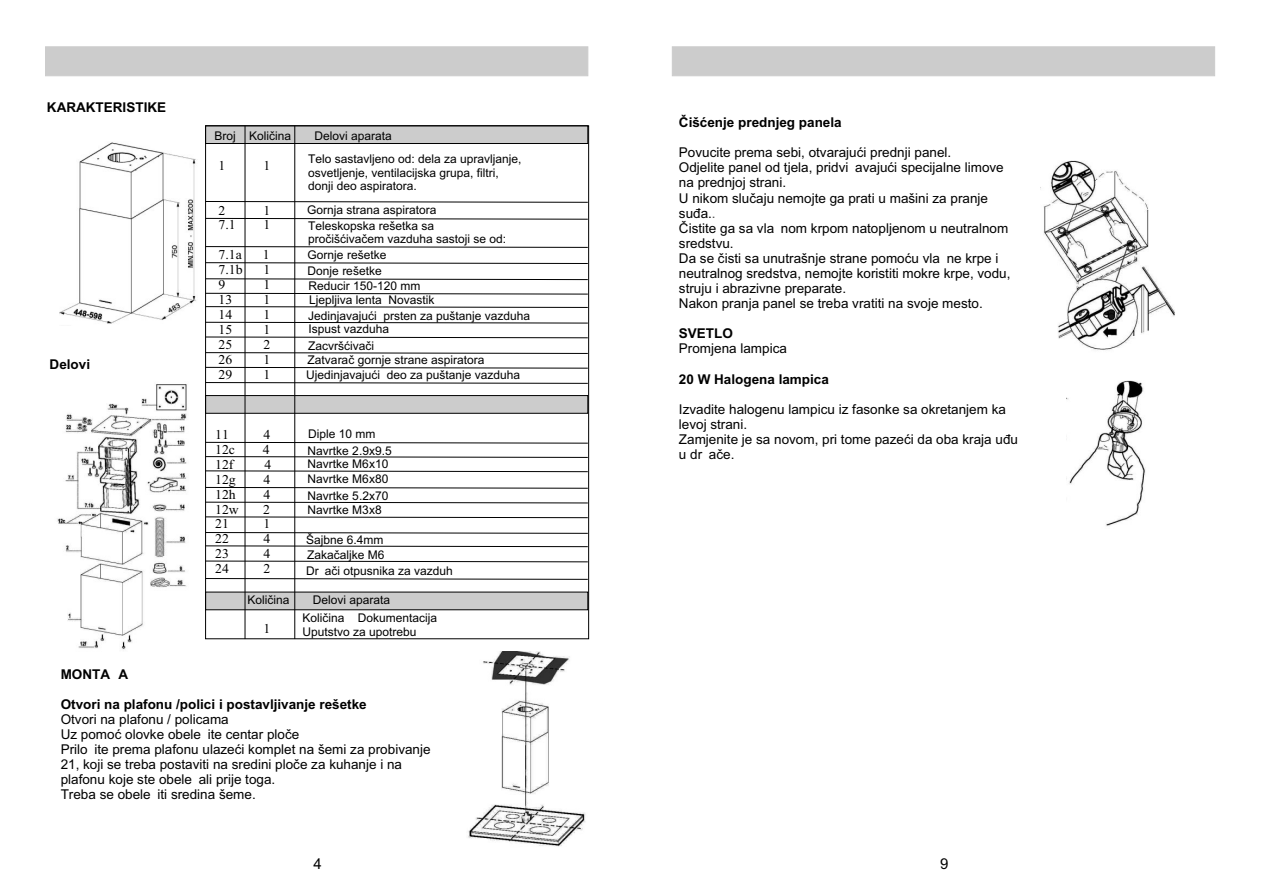
<style>
.page{position:relative;width:1263px;height:894px;background:#fff}
.page>*{position:absolute;margin:0;border:0;box-sizing:border-box;transform-origin:0 0}
.t1{font:15px "Arial CE";color:#000}
.t2{font:13.5px/15.1px "Arial CE";color:#000}
.t3{font:700 13.5px "Arial CE";color:#000}
.t4{font:13.5px "Times New Roman CYR";color:#000}
.t5{font:12px/13.4px "Arial CE";color:#000}
.s1{color:#4d4d4d}
</style>
<div class="page">
<div style="left:672px;top:47px;width:543px;height:29px;background:#ccc"></div>
<img style="left:1040px;top:160px;width:135px;height:190px">
<img style="left:1067px;top:380px;width:79px;height:146px">
<div style="left:45px;top:47px;width:543px;height:29px;background:#ccc"></div>
<img style="left:57px;top:384px;width:130px;height:266px">
<img style="left:59px;top:142px;width:137px;height:182px">
<div style="left:205px;top:125px;width:383px;height:19px;background:#ccc;border:1px solid #000"></div>
<div style="left:205px;top:395px;width:383px;height:19px;background:#ccc;border:1px solid #000"></div>
<div style="left:205px;top:592px;width:383px;height:18px;background:#ccc"></div>
<svg style="left:205px;top:201px;width:383px;height:2px"></svg>
<svg style="left:205px;top:218px;width:383px;height:2px"></svg>
<svg style="left:205px;top:246px;width:383px;height:2px"></svg>
<svg style="left:205px;top:262px;width:383px;height:2px"></svg>
<svg style="left:205px;top:278px;width:383px;height:2px"></svg>
<svg style="left:205px;top:293px;width:383px;height:1px"></svg>
<svg style="left:205px;top:306px;width:383px;height:2px"></svg>
<svg style="left:205px;top:322px;width:383px;height:1px"></svg>
<svg style="left:205px;top:337px;width:383px;height:1px"></svg>
<svg style="left:205px;top:352px;width:383px;height:2px"></svg>
<svg style="left:205px;top:367px;width:383px;height:1px"></svg>
<svg style="left:205px;top:382px;width:383px;height:2px"></svg>
<svg style="left:205px;top:442px;width:383px;height:1px"></svg>
<svg style="left:205px;top:456px;width:383px;height:2px"></svg>
<svg style="left:205px;top:487px;width:383px;height:2px"></svg>
<svg style="left:205px;top:471px;width:383px;height:1px"></svg>
<svg style="left:205px;top:502px;width:383px;height:1px"></svg>
<svg style="left:205px;top:517px;width:383px;height:1px"></svg>
<svg style="left:205px;top:532px;width:383px;height:2px"></svg>
<svg style="left:205px;top:546px;width:383px;height:1px"></svg>
<svg style="left:205px;top:561px;width:383px;height:1px"></svg>
<svg style="left:205px;top:578px;width:383px;height:2px"></svg>
<hr style="left:245px;top:126px;width:1px;height:513px;background:#000">
<hr style="left:295px;top:126px;width:1px;height:513px;background:#000">
<img style="left:468px;top:652px;width:118px;height:195px">
<p class="t3" style="left:47px;top:102px;width:121px">KARAKTERISTIKE</p>
<p class="t3" style="left:50px;top:359px;width:42px">Delovi</p>
<p class="t5" style="left:215px;top:130px;width:78px">Broj Kolièina</p>
<p class="t5" style="left:308px;top:125px;width:215px;line-height:23.1px;text-indent:6px">Delovi aparata<br>Telo sastavljeno od: dela za upravljanje,</p>
<p class="t5" style="left:308px;top:167px;width:192px">osvetljenje, ventilacijska grupa, filtri, donji deo aspiratora.</p>
<p class="t5" style="left:307px;top:203px;width:131px;line-height:15.9px">Gornja strana aspiratora<br>Teleskopska rešetka sa</p>
<p class="t5" style="left:308px;top:232px;width:200px;line-height:16px">proèišæivaèem vazduha sastoji se od:<br>Gornje rešetke<br>Donje rešetke</p>
<p class="t5" style="left:309px;top:280px;width:127px;line-height:14px">Reducir 150-120 mm<br>Ljepljiva lenta Novastik</p>
<p class="t5" style="left:308px;top:311px;width:224px;line-height:12.9px">Jedinjavajuæi prsten za puštanje vazduha<br>Ispust vazduha</p>
<p class="t5" style="left:306px;top:340px;width:216px;line-height:14.4px">Zacvršæivaèi<br>Zatvaraè gornje strane aspiratora<br>Ujedinjavajuæi deo za puštanje vazduha</p>
<p class="t4" style="left:219px;top:160px;width:8px">1</p>
<p class="t4" style="left:263px;top:160px;width:8px">1</p>
<p class="t4" style="left:219px;top:205px;width:8px">2</p>
<p class="t4" style="left:263px;top:205px;width:8px">1</p>
<p class="t4" style="left:219px;top:220px;width:19px">7.1</p>
<p class="t4" style="left:263px;top:220px;width:8px">1</p>
<p class="t4" style="left:219px;top:250px;width:25px">7.1à</p>
<p class="t4" style="left:263px;top:250px;width:8px">1</p>
<p class="t4" style="left:219px;top:265px;width:26px">7.1b</p>
<p class="t4" style="left:263px;top:265px;width:8px">1</p>
<p class="t4" style="left:219px;top:280px;width:8px">9</p>
<p class="t4" style="left:263px;top:280px;width:8px">1</p>
<p class="t4" style="left:219px;top:295px;width:15px">13</p>
<p class="t4" style="left:263px;top:295px;width:8px">1</p>
<p class="t4" style="left:219px;top:310px;width:15px">14</p>
<p class="t4" style="left:263px;top:310px;width:8px">1</p>
<p class="t4" style="left:219px;top:325px;width:15px">15</p>
<p class="t4" style="left:263px;top:325px;width:8px">1</p>
<p class="t4" style="left:219px;top:340px;width:15px">25</p>
<p class="t4" style="left:263px;top:340px;width:8px">2</p>
<p class="t4" style="left:219px;top:355px;width:15px">26</p>
<p class="t4" style="left:263px;top:355px;width:8px">1</p>
<p class="t4" style="left:219px;top:370px;width:15px">29</p>
<p class="t4" style="left:263px;top:370px;width:8px">1</p>
<p class="t4" style="left:215px;top:429px;width:15px">11</p>
<p class="t4" style="left:263px;top:429px;width:8px">4</p>
<p class="t4" style="left:215px;top:444px;width:21px">12ñ</p>
<p class="t4" style="left:263px;top:444px;width:8px">4</p>
<p class="t4" style="left:215px;top:459px;width:20px">12f</p>
<p class="t4" style="left:265px;top:459px;width:8px">4</p>
<p class="t4" style="left:215px;top:474px;width:22px">12g</p>
<p class="t4" style="left:263px;top:474px;width:8px">4</p>
<p class="t4" style="left:215px;top:489px;width:22px">12h</p>
<p class="t4" style="left:263px;top:489px;width:8px">4</p>
<p class="t4" style="left:215px;top:504px;width:25px">12w</p>
<p class="t4" style="left:263px;top:504px;width:8px">2</p>
<p class="t4" style="left:215px;top:519px;width:15px">21</p>
<p class="t4" style="left:263px;top:519px;width:8px">1</p>
<p class="t4" style="left:215px;top:534px;width:15px">22</p>
<p class="t4" style="left:263px;top:534px;width:8px">4</p>
<p class="t4" style="left:215px;top:549px;width:15px">23</p>
<p class="t4" style="left:263px;top:549px;width:8px">4</p>
<p class="t4" style="left:215px;top:564px;width:15px">24</p>
<p class="t4" style="left:263px;top:564px;width:8px">2</p>
<p class="t5" style="left:308px;top:427px;width:86px;line-height:16.4px">Diple 10 mm<br>Navrtke 2.9x9.5</p>
<p class="t5" style="left:308px;top:457px;width:82px;line-height:15.3px">Navrtke M6x10<br>Navrtke M6x80</p>
<p class="t5" style="left:308px;top:490px;width:82px;line-height:14px">Navrtke 5.2x70<br>Navrtke M3x8</p>
<p class="t5" style="left:306px;top:533px;width:148px;line-height:15.6px">Šajbne 6.4mm<br>Zakaèaljke M6<br>Držaèi otpusnika za vazduh</p>
<p class="t5" style="left:302px;top:612px;width:136px">Kolièina Dokumentacija<br>Uputstvo za upotrebu</p>
<p class="t5" style="left:247px;top:594px;width:44px">Kolièina</p>
<p class="t5" style="left:313px;top:594px;width:79px">Delovi aparata</p>
<p class="t4" style="left:263px;top:624px;width:8px">1</p>
<p class="t3" style="left:61px;top:669px;width:69px">MONTAŽA</p>
<p class="t3" style="left:61px;top:699px;width:308px">Otvori na plafonu /polici i postavljivanje rešetke</p>
<p class="t2" style="left:61px;top:713px;width:371px">Otvori na plafonu / policama<br>Uz pomoæ olovke obeležite centar ploèe<br>Priložite prema plafonu ulazeæi komplet na šemi za probivanje 21, koji se treba postaviti na sredini ploèe za kuhanje i na plafonu koje ste obeležali prije toga.<br>Treba se obeležiti sredina šeme.</p>
<p class="t1" style="left:314px;top:858px;width:10px">4</p>
<p class="t3" style="left:679px;top:117px;width:164px">Èišæenje prednjeg panela</p>
<p class="t2" style="left:679px;top:146px;width:333px">Povucite prema sebi, otvarajuæi prednji panel.<br>Odjelite panel od tjela, pridvižavajuæi specijalne limove na prednjoj strani.<br>U nikom sluèaju nemojte ga prati u mašini za pranje suða.<span class="s1">.<br></span>Èistite ga sa vlažnom krpom natopljenom u neutralnom sredstvu.<br>Da se èisti sa unutrašnje strane pomoæu vlažne krpe i neutralnog sredstva, nemojte koristiti mokre krpe, vodu, struju i abrazivne preparate.<br>Nakon pranja panel se treba vratiti na svoje mesto.</p>
<p class="t3" style="left:679px;top:328px;width:56px">SVETLO</p>
<p class="t2" style="left:679px;top:342px;width:110px">Promjena lampica</p>
<p class="t3" style="left:679px;top:374px;width:152px">20 W Halogena lampica</p>
<p class="t2" style="left:679px;top:403px;width:341px">Izvadite halogenu lampicu iz fasonke sa okretanjem ka levoj strani.<br>Zamjenite je sa novom, pri tome pazeæi da oba kraja uðu u držaèe.</p>
<p class="t1" style="left:940px;top:858px;width:10px">9</p>
</div>
